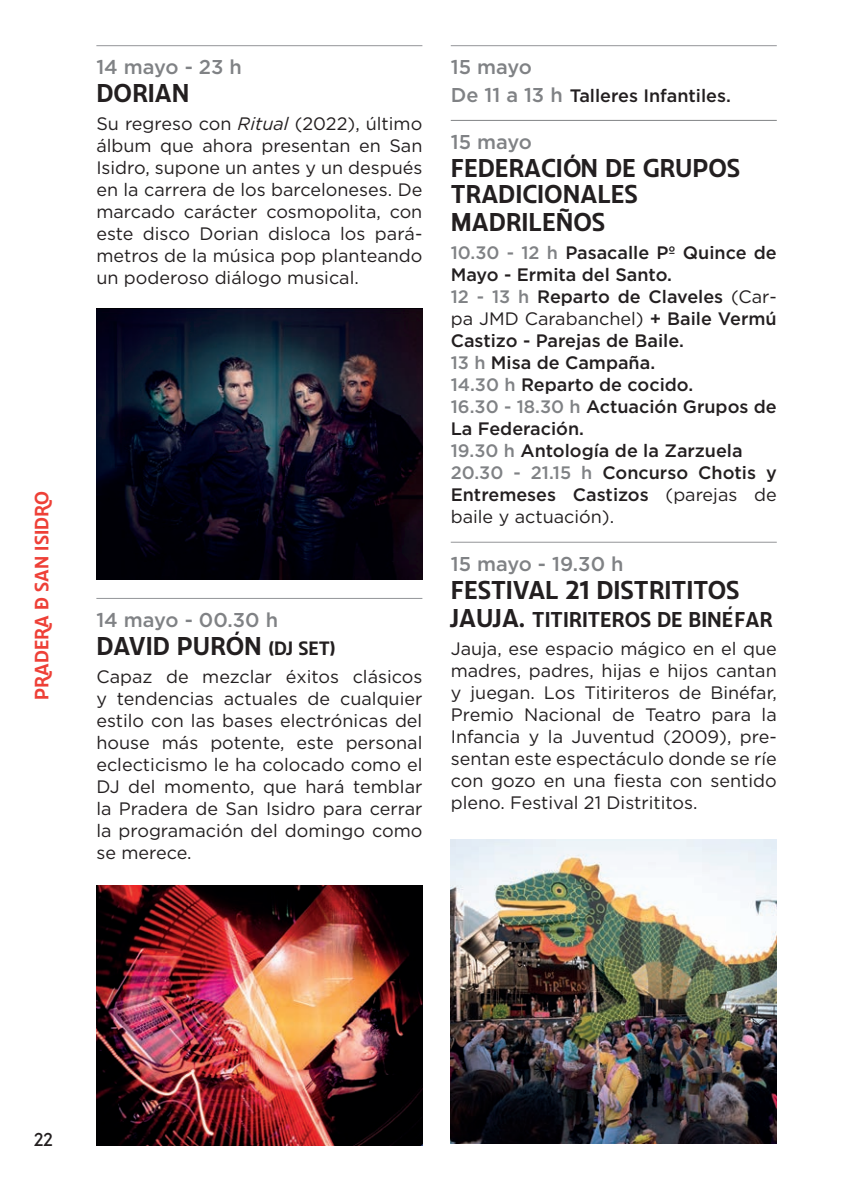
<style>
.page{position:relative;width:842px;height:1191px;background:#fff}
.page>*{position:absolute;margin:0;border:0;box-sizing:border-box;transform-origin:0 0}
.t1{font:700 24px/27px "Madrid Sketch 03";color:#231f20}
.t2{font:500 20px "Gotham HTF";color:#808285}
.t3{font:700 20px "Madrid Sketch 03";color:#231f20}
.t4{font:18px/22px "Gotham HTF";color:#231f20;text-align:justify}
.t5{font:500 18px/22px "Gotham HTF";color:#231f20}
.t6{font:700 18px "Madrid Sketch 03";color:#ee4037}
.t7{font:18px "Ferpal";color:#231f20}
.s1{font-style:italic}
.s2{font-family:"Effra";font-size:18px}
.s3{font-size:18px}
.s4{font-size:20px;color:#808285}
.s5{color:#808285}
.s6{font-weight:400}
.s7{font-size:24px}
</style>
<div class="page">
<hr style="left:96px;top:45px;width:326px;height:1px;background:#939598">
<hr style="left:96px;top:598px;width:326px;height:1px;background:#939598">
<img style="left:96px;top:309px;width:326px;height:271px">
<img style="left:96px;top:885px;width:326px;height:260px">
<hr style="left:451px;top:45px;width:326px;height:1px;background:#939598">
<hr style="left:451px;top:120px;width:326px;height:1px;background:#808285">
<hr style="left:451px;top:542px;width:326px;height:1px;background:#939598">
<img style="left:451px;top:840px;width:326px;height:303px">
<p class="t6" style="left:31px;top:591px;width:102px;rotate:-90deg">SAN ISIDRO</p>
<p class="t6" style="left:31px;top:700px;width:86px;rotate:-90deg">PRADERA</p>
<p class="t2" style="left:96px;top:56px;width:147px">14 mayo - 23 h</p>
<h1 class="t1" style="left:96px;top:81px;width:94px">DORIAN</h1>
<p class="t4" style="left:96px;top:112px;width:328px">Su regreso con <span class="s1">Ritual</span> (2022), último álbum que ahora presentan en San Isidro, supone un antes y un después en la carrera de los barceloneses. De marcado carácter cosmopolita, con este disco Dorian disloca los pará&shy;metros de la música pop planteando un poderoso diálogo musical.</p>
<p class="t2" style="left:96px;top:608px;width:183px">14 mayo - 00.30 h</p>
<h1 class="t1" style="left:96px;top:633px;width:241px">DAVID PURO<sup>´</sup>N <span class="s2">(</span><span class="s3">DJ SET</span><span class="s2">)</span></h1>
<p class="t4" style="left:96px;top:665px;width:328px">Capaz de mezclar éxitos clásicos y tendencias actuales de cualquier estilo con las bases electrónicas del house más potente, este personal eclecticismo le ha colocado como el DJ del momento, que hará temblar la Pradera de San Isidro para cerrar la programación del domingo como se merece.</p>
<p class="t2" style="left:451px;top:56px;width:83px">15 mayo</p>
<p class="t5" style="left:451px;top:85px;width:282px"><span class="s4">De 11 a 13 h</span> Talleres Infantiles.</p>
<p class="t2" style="left:451px;top:131px;width:83px">15 mayo</p>
<h1 class="t1" style="left:451px;top:155px;width:291px">FEDERACIO<sup>´</sup>N DE GRUPOS<br>TRADICIONALES<br>MADRILEÑOS</h1>
<p class="t5" style="left:451px;top:241px;width:327px"><span class="s5">10.30 - 12 h</span> Pasacalle Pº Quince de<br>Mayo - Ermita del Santo.<br><span class="s5">12 - 13 h</span> Reparto de Claveles <span class="s6">(Car&shy;pa JMD Carabanchel)</span> + Baile Vermú<br>Castizo - Parejas de Baile.<br><span class="s5">13 h</span> Misa de Campaña.<br><span class="s5">14.30 h</span> Reparto de cocido.<br><span class="s5">16.30 - 18.30 h</span> Actuación Grupos de<br>La Federación.<br><span class="s5">19.30 h</span> Antología de la Zarzuela<br><span class="s5">20.30 - 21.15 h</span> Concurso Chotis y<br>Entremeses Castizos <span class="s6">(parejas de baile y actuación).</span></p>
<p class="t2" style="left:451px;top:552px;width:174px">15 mayo - 19.30 h</p>
<h1 class="t1" style="left:451px;top:577px;width:290px">FESTIVAL 21 DISTRITITOS</h1>
<p class="t3" style="left:451px;top:608px;width:323px"><span class="s7">JAUJA.</span> TITIRITEROS DE BINE<sup>´</sup>FAR</p>
<p class="t4" style="left:451px;top:637px;width:328px">Jauja, ese espacio mágico en el que madres, padres, hijas e hijos cantan y juegan. Los Titiriteros de Binéfar, Premio Nacional de Teatro para la Infancia y la Juventud (2009), pre&shy;sentan este espectáculo donde se ríe con gozo en una fiesta con sentido pleno. Festival 21 Distrititos.</p>
<p class="t7" style="left:34px;top:1128px;width:20px">22</p>
</div>
